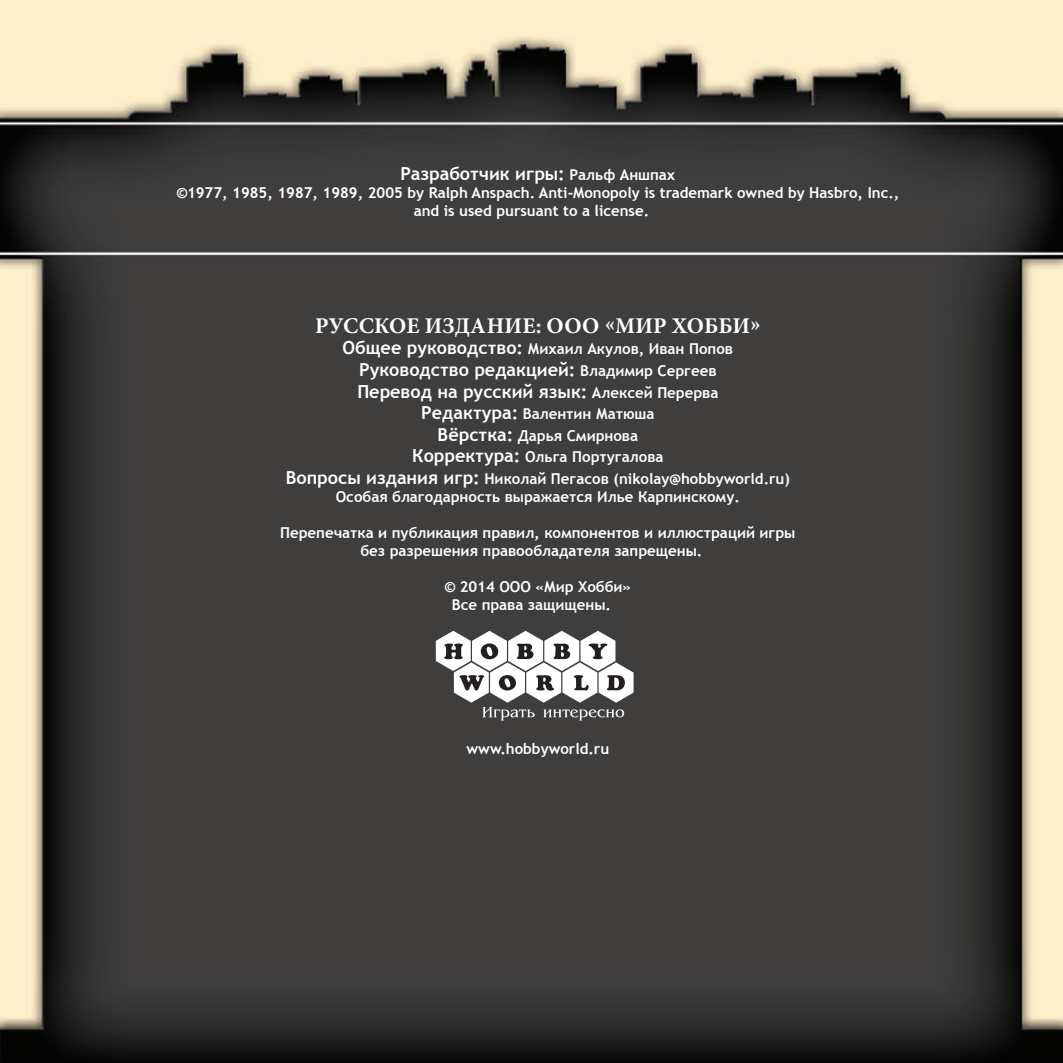
<style>
.page{position:relative;width:1063px;height:1063px;background:#fff}
.page>*{position:absolute;margin:0;border:0;box-sizing:border-box;transform-origin:0 0}
.t1{font:700 22.5px "Minion Pro";letter-spacing:.01em;color:#fff}
.t2{font:700 18px "Trebuchet MS";color:#fff}
.t3{font:700 15px/18px "Trebuchet MS";color:#fff}
.s1{font-size:15px}
.s2{font-size:18px}
</style>
<div class="page">
<img style="left:0;top:0;width:1063px;height:1063px">
<svg style="left:436px;top:631px;width:198px;height:90px"></svg>
<p class="t2" style="left:400px;top:162px;width:277px">Разработчик игры: <span class="s1">Ральф Аншпах</span></p>
<p class="t3" style="left:414px;top:184px;width:487px;text-indent:-237px">©1977, 1985, 1987, 1989, 2005 by Ralph Anspach. Anti-Monopoly is trademark owned by Hasbro, Inc., and is used pursuant to a license.</p>
<p class="t1" style="left:315px;top:310px;width:447px">РУССКОЕ ИЗДАНИЕ: ООО «МИР ХОББИ»</p>
<p class="t3" style="left:343px;top:340px;width:392px"><span class="s2">Общее руководство:</span> Михаил Акулов, Иван Попов</p>
<p class="t2" style="left:359px;top:358px;width:359px">Руководство редакцией: <span class="s1">Владимир Сергеев</span></p>
<p class="t2" style="left:357px;top:380px;width:363px">Перевод на русский язык: <span class="s1">Алексей Перерва</span></p>
<p class="t3" style="left:421px;top:405px;width:235px"><span class="s2">Редактура:</span> Валентин Матюша</p>
<p class="t3" style="left:438px;top:427px;width:202px"><span class="s2">Вёрстка:</span> Дарья Смирнова</p>
<p class="t3" style="left:412px;top:448px;width:253px"><span class="s2">Корректура:</span> Ольга Португалова</p>
<p class="t3" style="left:286px;top:470px;width:506px"><span class="s2">Вопросы издания игр:</span> Николай Пегасов (nikolay@hobbyworld.ru)</p>
<p class="t3" style="left:336px;top:488px;width:406px">Особая благодарность выражается Илье Карпинскому.</p>
<p class="t3" style="left:361px;top:524px;width:436px;text-indent:-80px">Перепечатка и публикация правил, компонентов и иллюстраций игры без разрешения правообладателя запрещены.</p>
<p class="t3" style="left:452px;top:578px;width:181px;text-indent:-7px">© 2014 ООО «Мир Хобби»<br>Все права защищены.</p>
<p class="t3" style="left:467px;top:740px;width:144px">www.hobbyworld.ru</p>
</div>
